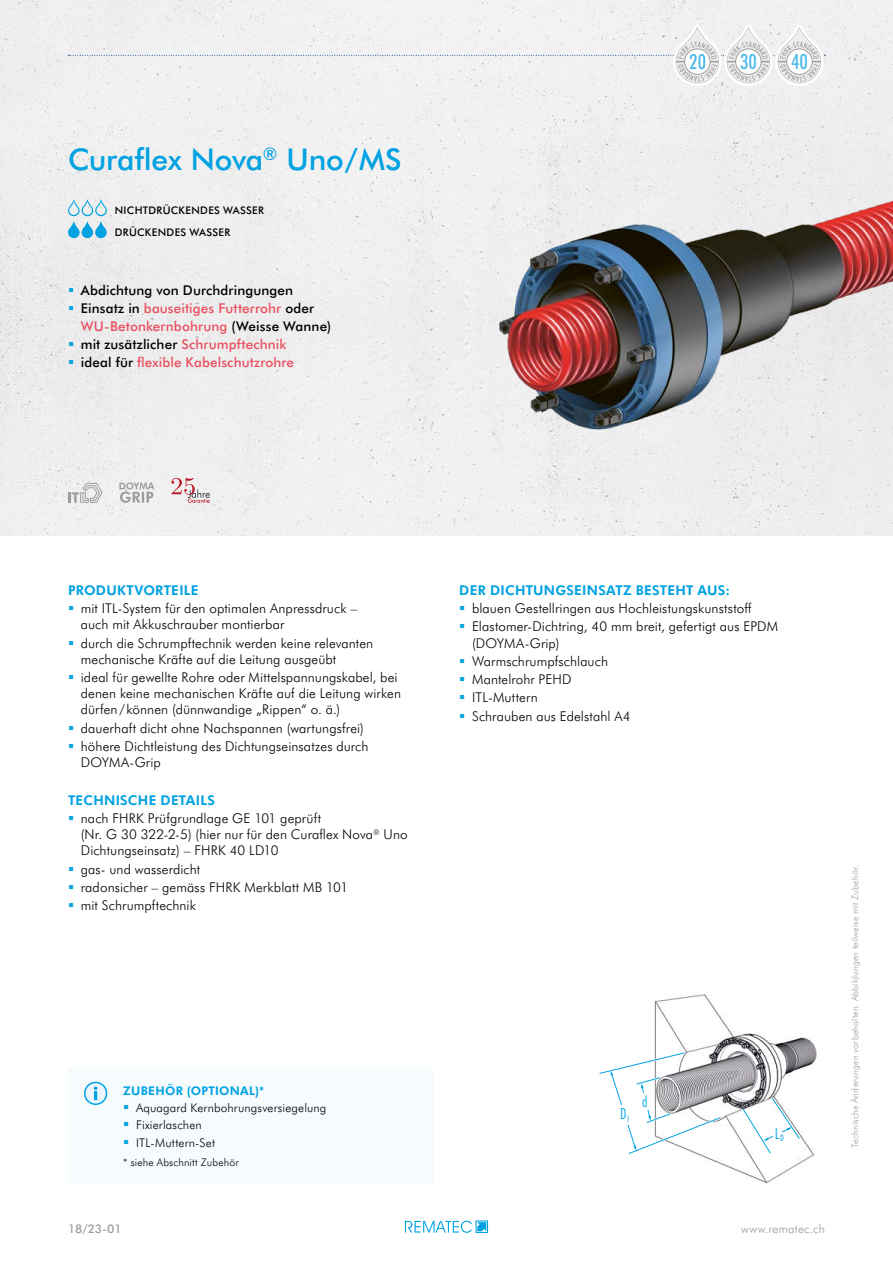
<style>
.page{position:relative;width:893px;height:1263px;background:#fff}
.page>*{position:absolute;margin:0;border:0;box-sizing:border-box;transform-origin:0 0}
.t1{font:500 30px "Futura BT";letter-spacing:-.005em;color:#00a2e2}
.t2{font:500 condensed 20.85px "Futura BT";color:#4ebaeb}
.t3{font:300 condensed 15.3px "Futura BT";color:#00a3e2}
.t4{font:300 13.5px/18.3px "Futura BT";letter-spacing:.005em;color:#000}
.t5{font:500 13.5px/18px "Futura BT";letter-spacing:.01em;color:#ea4f5f}
.t6{font:700 13.5px "Futura BT";letter-spacing:.02em;color:#00a2e2}
.t7{font:300 12px/17.1px "Futura BT";letter-spacing:.015em;color:#000}
.t8{font:700 12px "Futura BT";letter-spacing:.025em;color:#00a2e2}
.t9{font:300 12px "Futura BT";letter-spacing:.015em;color:#9c9c9d}
.t10{font:500 12px "Futura BT";color:#9c9c9d}
.t11{font:500 10.5px/21.9px "Futura BT";letter-spacing:.03em;color:#000}
.t12{font:300 10.5px "Futura BT";letter-spacing:.015em;color:#000}
.t13{font:300 9px "Futura BT";letter-spacing:.02em;color:#9c9c9d}
.s1{color:#000}
</style>
<div class="page">
<div style="left:0;top:0;width:893px;height:535px;background:#efeff0"></div>
<svg style="left:405px;top:1220px;width:83px;height:13px"></svg>
<img style="left:489px;top:146px;width:404px;height:357px">
<svg style="left:68px;top:483px;width:34px;height:20px"></svg>
<svg style="left:119px;top:482px;width:35px;height:21px"></svg>
<svg style="left:68px;top:25px;width:758px;height:61px"></svg>
<img style="left:654px;top:994px;width:163px;height:189px">
<svg style="left:599px;top:1051px;width:124px;height:105px"></svg>
<div style="left:619px;top:1105px;width:16px;height:19px;background:#fff"></div>
<svg style="left:741px;top:1096px;width:61px;height:59px"></svg>
<svg style="left:171px;top:478px;width:39px;height:25px"></svg>
<svg style="left:68px;top:199px;width:39px;height:39px"></svg>
<div style="left:68px;top:1068px;width:366px;height:115px;background:#f6fbfe"></div>
<svg style="left:81px;top:1078px;width:30px;height:30px"></svg>
<svg style="left:85px;top:1082px;width:22px;height:22px"></svg>
<div style="left:84px;top:1082px;width:23px;height:23px;border:2px solid #00a2e2;border-radius:50%"></div>
<svg style="left:94px;top:1086px;width:3px;height:14px"></svg>
<svg style="left:69px;top:288px;width:4px;height:4px"></svg>
<svg style="left:69px;top:306px;width:4px;height:4px"></svg>
<svg style="left:69px;top:342px;width:4px;height:4px"></svg>
<svg style="left:69px;top:360px;width:4px;height:4px"></svg>
<h1 class="t1" style="left:68px;top:138px;width:335px">Curaflex Nova<sup>®</sup> Uno/MS</h1>
<p class="t11" style="left:115px;top:199px;width:151px">NICHTDRÜCKENDES WASSER<br>DRÜCKENDES WASSER</p>
<p class="t5" style="left:81px;top:281px;width:252px"><span class="s1">Abdichtung von Durchdringungen Einsatz in</span> bauseitiges Futterrohr <span class="s1">oder </span>WU-Betonkernbohrung <span class="s1">(Weisse Wanne) mit zusätzlicher</span> Schrumpftechnik<br><span class="s1">ideal für</span> flexible Kabelschutzrohre</p>
<h2 class="t2" style="left:740px;top:47px;width:18px">30</h2>
<h2 class="t2" style="left:791px;top:47px;width:18px">40</h2>
<p class="t6" style="left:68px;top:580px;width:132px">PRODUKTVORTEILE</p>
<p class="t4" style="left:81px;top:600px;width:278px;line-height:16.2px">mit ITL-System für den optimalen Anpressdruck – auch mit Akkuschrauber montierbar</p>
<p class="t4" style="left:81px;top:634px;width:294px;line-height:16.2px">durch die Schrumpftechnik werden keine relevanten mechanische Kräfte auf die Leitung ausgeübt</p>
<p class="t4" style="left:81px;top:669px;width:322px;line-height:16.2px">ideal für gewellte Rohre oder Mittelspannungskabel, bei denen keine mechanischen Kräfte auf die Leitung wirken dürfen/ können (dünnwandige „Rippen“ o. ä.)</p>
<p class="t4" style="left:81px;top:718px;width:289px">dauerhaft dicht ohne Nachspannen (wartungsfrei) höhere Dichtleistung des Dichtungseinsatzes durch</p>
<p class="t4" style="left:81px;top:753px;width:82px">DOYMA-Grip</p>
<p class="t6" style="left:68px;top:790px;width:149px">TECHNISCHE DETAILS</p>
<p class="t4" style="left:81px;top:809px;width:328px;line-height:16.2px">nach FHRK Prüfgrundlage GE 101 geprüft<br>(Nr. G 30 322-2-5) (hier nur für den Curaflex Nova<sup>®</sup> Uno<br>Dichtungseinsatz) – FHRK 40 LD10</p>
<p class="t4" style="left:81px;top:859px;width:269px">gas- und wasserdicht<br>radonsicher – gemäss FHRK Merkblatt MB 101 mit Schrumpftechnik</p>
<p class="t8" style="left:123px;top:1082px;width:143px">ZUBEHÖR (OPTIONAL)*</p>
<p class="t7" style="left:136px;top:1099px;width:192px">Aquagard Kernbohrungsversiegelung<br>Fixierlaschen<br>ITL-Muttern-Set</p>
<p class="t12" style="left:123px;top:1155px;width:117px">* siehe Abschnitt Zubehör</p>
<p class="t10" style="left:68px;top:1220px;width:55px">18/23-01</p>
<p class="t6" style="left:459px;top:580px;width:272px">DER DICHTUNGSEINSATZ BESTEHT AUS:</p>
<p class="t4" style="left:472px;top:599px;width:308px">blauen Gestellringen aus Hochleistungskunststoff<br>Elastomer-Dichtring, 40 mm breit, gefertigt aus EPDM</p>
<p class="t4" style="left:472px;top:633px;width:160px">(DOYMA-Grip)<br>Warmschrumpfschlauch<br>Mantelrohr PEHD<br>ITL-Muttern<br>Schrauben aus Edelstahl A4</p>
<p class="t3" style="left:620px;top:1104px;width:11px">D<sub>1</sub></p>
<p class="t3" style="left:642px;top:1092px;width:7px">d</p>
<p class="t3" style="left:775px;top:1124px;width:11px">L<sub>D</sub></p>
<p class="t13" style="left:849px;top:1148px;width:285px;rotate:-90deg">Technische Änderungen vorbehalten. Abbildungen teilweise mit Zubehör.</p>
<p class="t9" style="left:741px;top:1221px;width:85px">www.rematec.ch</p>
</div>
